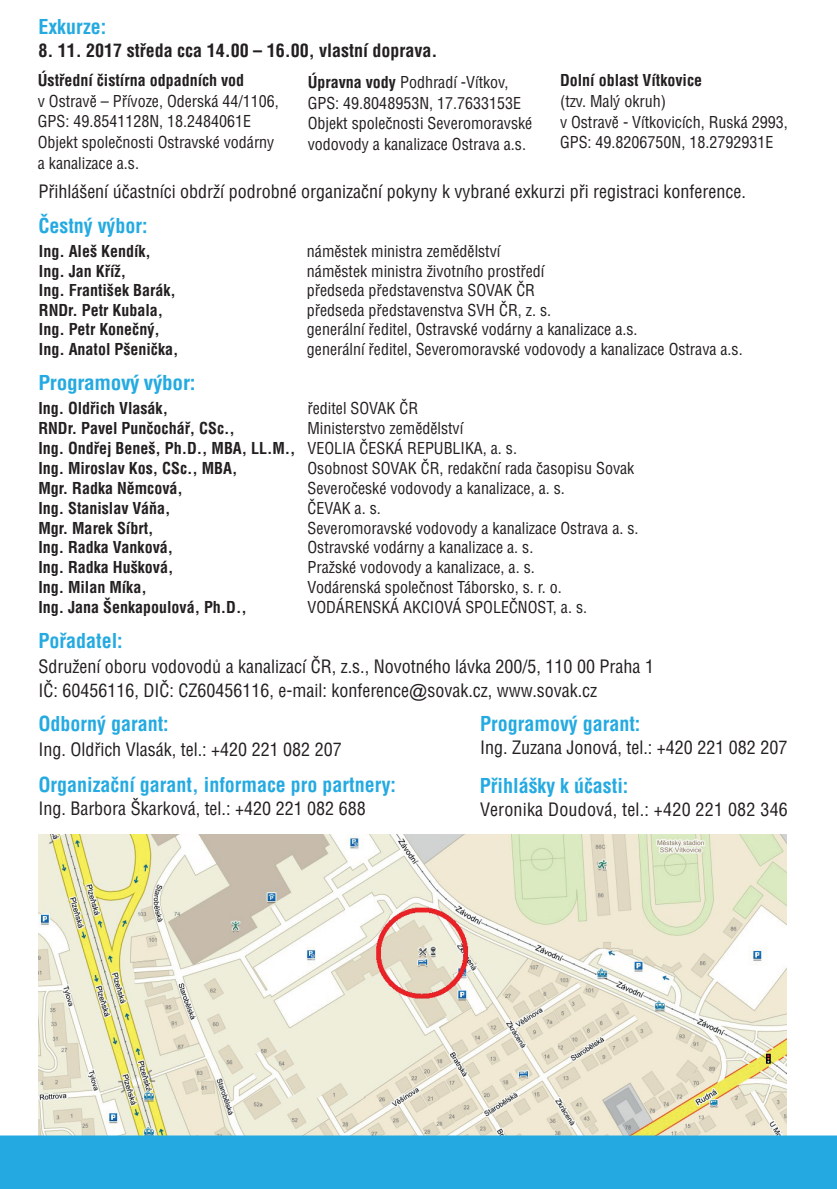
<style>
.page{position:relative;width:837px;height:1189px;background:#fff}
.page>*{position:absolute;margin:0;border:0;box-sizing:border-box;transform-origin:0 0}
.t1{font:700 20px "Switzerland Condensed";color:#24aae1}
.t2{font:700 20px "Switzerland Condensed";color:#24aae1;scale:1.06 1}
.t3{font:18px/24.8px "Switzerland Condensed";color:#231f20}
.t4{font:700 18px "Switzerland Condensed";color:#231f20}
.t5{font:16px/20.6px "Switzerland Condensed";color:#231f20}
.t6{font:700 16px/20px "Switzerland Condensed";color:#231f20}
.s1{font-weight:700}
.s2{font-weight:400}
.s3{font-family:"Arial"}
</style>
<div class="page">
<img style="left:38px;top:834px;width:748px;height:301px">
<div style="left:0;top:1135px;width:837px;height:53px;background:#24aae1"></div>
<p class="t1" style="left:38px;top:18px;width:70px">Exkurze:</p>
<p class="t4" style="left:38px;top:42px;width:401px">8. 11. 2017 středa cca 14.00 – 16.00, vlastní doprava.</p>
<p class="t6" style="left:38px;top:71px;width:208px">Ústřední čistírna odpadních vod</p>
<p class="t5" style="left:38px;top:92px;width:243px">v Ostravě – Přívoze, Oderská 44/1106,<br>GPS: 49.8541128N, 18.2484061E<br>Objekt společnosti Ostravské vodárny a kanalizace a.s.</p>
<p class="t5" style="left:308px;top:73px;width:226px"><span class="s1">Úpravna vody</span> Podhradí -Vítkov, GPS: 49.8048953N, 17.7633153E Objekt společnosti Severomoravské vodovody a kanalizace Ostrava a.s.</p>
<p class="t6" style="left:560px;top:71px;width:144px">Dolní oblast Vítkovice</p>
<p class="t5" style="left:560px;top:92px;width:229px">(tzv. Malý okruh)<br>v Ostravě - Vítkovicích, Ruská 2993,<br>GPS: 49.8206750N, 18.2792931E</p>
<p class="t3" style="left:38px;top:180px;width:709px">Přihlášení účastníci obdrží podrobné organizační pokyny k vybrané exkurzi při registraci konference.</p>
<p class="t1" style="left:38px;top:217px;width:111px">Èestný výbor:</p>
<p class="t6" style="left:39px;top:242px;width:113px">Ing. Aleš Kendík,</p>
<p class="t5" style="left:307px;top:242px;width:195px">náměstek ministra zemědělství</p>
<p class="t6" style="left:39px;top:262px;width:89px">Ing. Jan Kříž,</p>
<p class="t5" style="left:307px;top:262px;width:239px">náměstek ministra životního prostředí</p>
<p class="t6" style="left:39px;top:281px;width:138px">Ing. František Barák,</p>
<p class="t5" style="left:307px;top:281px;width:230px">předseda představenstva SOVAK ČR</p>
<p class="t6" style="left:39px;top:301px;width:126px">RNDr. Petr Kubala,</p>
<p class="t5" style="left:307px;top:301px;width:246px">předseda představenstva SVH ČR, z. s.</p>
<p class="t6" style="left:39px;top:320px;width:122px">Ing. Petr Konečný,</p>
<p class="t5" style="left:307px;top:320px;width:332px">generální ředitel, Ostravské vodárny a kanalizace a.s.</p>
<p class="t6" style="left:39px;top:340px;width:141px">Ing. Anatol Pšenička,</p>
<p class="t5" style="left:307px;top:340px;width:437px">generální ředitel, Severomoravské vodovody a kanalizace Ostrava a.s.</p>
<p class="t2" style="left:38px;top:374px;width:150px">Programový výbor:</p>
<p class="t6" style="left:38px;top:399px;width:131px">Ing. Oldřich Vlasák,</p>
<p class="t5" style="left:307px;top:399px;width:112px">ředitel SOVAK ČR</p>
<p class="t6" style="left:38px;top:419px;width:198px">RNDr. Pavel Punčochář, CSc.,</p>
<p class="t5" style="left:307px;top:419px;width:157px">Ministerstvo zemědělství</p>
<p class="t6" style="left:38px;top:439px;width:480px">Ing. Ondřej Beneš, Ph.D., MBA, LL.M., <span class="s2">VEOLIA ČESKÁ REPUBLIKA, a. s.<br></span>Ing. Miroslav Kos, CSc., MBA,</p>
<p class="t5" style="left:307px;top:459px;width:328px">Osobnost SOVAK ČR, redakční rada časopisu Sovak</p>
<p class="t6" style="left:38px;top:479px;width:146px">Mgr. Radka Němcová,</p>
<p class="t5" style="left:307px;top:479px;width:259px">Severočeské vodovody a kanalizace, a. s.</p>
<p class="t6" style="left:38px;top:498px;width:134px">Ing. Stanislav Váňa,</p>
<p class="t5" style="left:307px;top:498px;width:75px">ČEVAK a. s.</p>
<p class="t6" style="left:38px;top:518px;width:117px">Mgr. Marek Síbrt,</p>
<p class="t5" style="left:307px;top:518px;width:332px">Severomoravské vodovody a kanalizace Ostrava a. s.</p>
<p class="t6" style="left:38px;top:538px;width:136px">Ing. Radka Vanková,</p>
<p class="t5" style="left:307px;top:538px;width:227px">Ostravské vodárny a kanalizace a. s.</p>
<p class="t6" style="left:38px;top:558px;width:136px">Ing. Radka Hušková,</p>
<p class="t5" style="left:307px;top:558px;width:229px">Pražské vodovody a kanalizace, a. s.</p>
<p class="t6" style="left:38px;top:578px;width:110px">Ing. Milan Míka,</p>
<p class="t5" style="left:307px;top:578px;width:256px">Vodárenská společnost Táborsko, s. r. o.</p>
<p class="t6" style="left:38px;top:598px;width:210px">Ing. Jana Šenkapoulová, Ph.D.,</p>
<p class="t5" style="left:307px;top:598px;width:281px">VODÁRENSKÁ AKCIOVÁ SPOLEČNOST, a. s.</p>
<p class="t1" style="left:38px;top:631px;width:86px">Pořadatel:</p>
<p class="t3" style="left:38px;top:655px;width:617px">Sdružení oboru vodovodů a kanalizací ČR, z.s., Novotného lávka 200/5, 110 00 Praha 1<br>IČ: 60456116, DIČ: CZ60456116, e-mail: konference<span class="s3">@</span>sovak.cz, www.sovak.cz</p>
<p class="t1" style="left:38px;top:714px;width:132px">Odborný garant:</p>
<p class="t3" style="left:38px;top:738px;width:305px">Ing. Oldřich Vlasák, tel.: +420 221 082 207</p>
<p class="t1" style="left:38px;top:776px;width:359px">Organizační garant, informace pro partnery:</p>
<p class="t3" style="left:38px;top:797px;width:329px">Ing. Barbora Škarková, tel.: +420 221 082 688</p>
<p class="t1" style="left:480px;top:715px;width:162px">Programový garant:</p>
<p class="t3" style="left:480px;top:736px;width:309px">Ing. Zuzana Jonová, tel.: +420 221 082 207</p>
<p class="t1" style="left:480px;top:776px;width:150px">Přihlášky k účasti:</p>
<p class="t3" style="left:480px;top:798px;width:309px">Veronika Doudová, tel.: +420 221 082 346</p>
</div>
